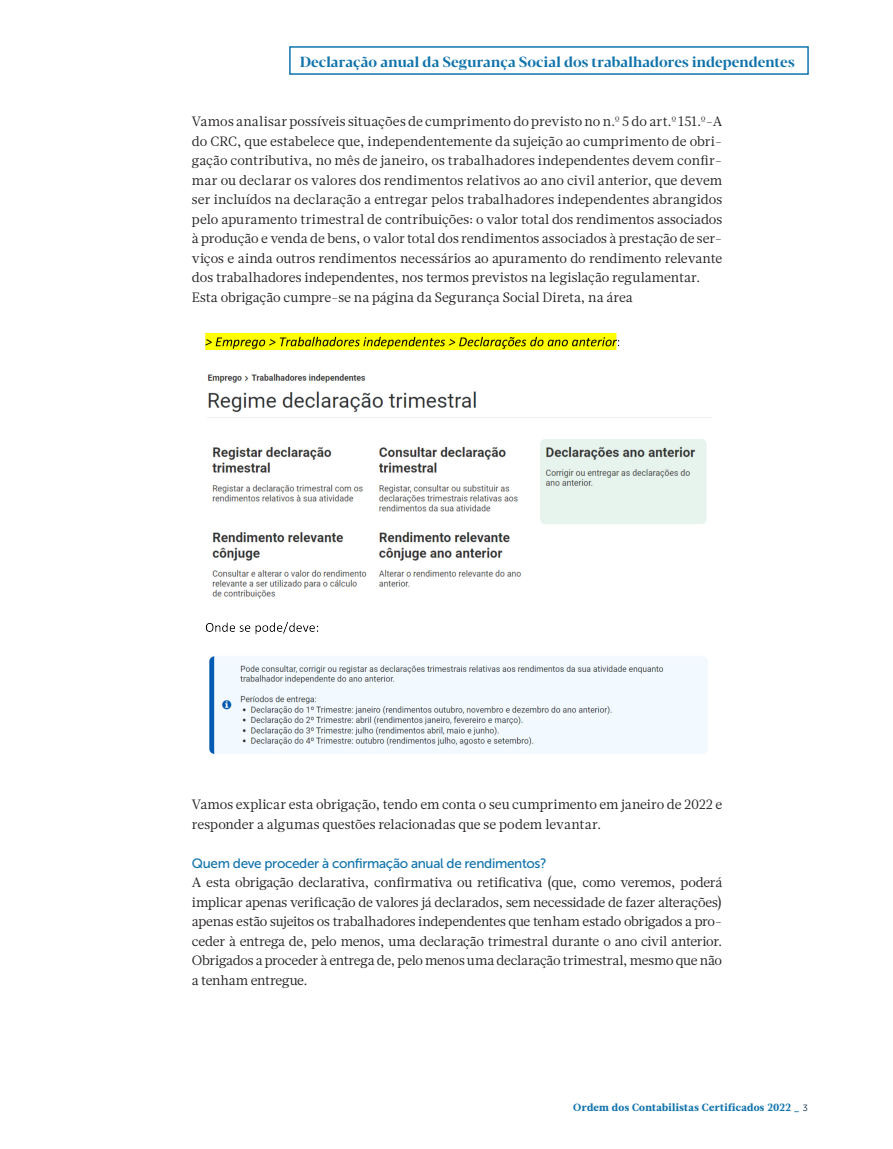
<style>
.page{position:relative;width:893px;height:1149px;background:#fff}
.page>*{position:absolute;margin:0;border:0;box-sizing:border-box;transform-origin:0 0}
.t1{font:700 14.55px "Blacker Pro Display";letter-spacing:.005em;color:#1073ac}
.CORPO_DE_TEXTO{font:13.5px/19.5px "Glosa Text";letter-spacing:-.005em;color:#231f20;text-align:justify}
.t2{font:13.5px "Museo Sans 500";letter-spacing:-.025em;color:#1073ac}
.t3{font:900 10.5px "Glosa Text";letter-spacing:.035em;color:#1073ac}
.s1{font-family:"Museo Sans 300";font-weight:400;font-size:9px;color:#001e37}
</style>
<div class="page">
<div style="left:289px;top:46px;width:520px;height:29px;border:2px solid #1073ac"></div>
<img style="left:205px;top:332px;width:507px;height:422px">
<p class="t1" style="left:300px;top:51px;width:496px">Declaração anual da Segurança Social dos trabalhadores independentes</p>
<p class="CORPO_DE_TEXTO" style="left:192px;top:112px;width:532px">Vamos analisar possíveis situações de cumprimento do previsto no n.º 5 do art.º 151.º-A do CRC, que estabelece que, independentemente da sujeição ao cumprimento de obri&shy;gação contributiva, no mês de janeiro, os trabalhadores independentes devem confir&shy;mar ou declarar os valores dos rendimentos relativos ao ano civil anterior, que devem ser incluídos na declaração a entregar pelos trabalhadores independentes abrangidos pelo apuramento trimestral de contribuições: o valor total dos rendimentos associados à produção e venda de bens, o valor total dos rendimentos associados à prestação de ser&shy;viços e ainda outros rendimentos necessários ao apuramento do rendimento relevante dos trabalhadores independentes, nos termos previstos na legislação regulamentar.</p>
<p class="CORPO_DE_TEXTO" style="left:192px;top:287px;width:442px">Esta obrigação cumpre-se na página da Segurança Social Direta, na área</p>
<p class="CORPO_DE_TEXTO" style="left:192px;top:794px;width:532px">Vamos explicar esta obrigação, tendo em conta o seu cumprimento em janeiro de 2022 e responder a algumas questões relacionadas que se podem levantar.</p>
<p class="t2" style="left:192px;top:855px;width:356px">Quem deve proceder à confirmação anual de rendimentos?</p>
<p class="CORPO_DE_TEXTO" style="left:192px;top:872px;width:532px">A esta obrigação declarativa, confirmativa ou retificativa (que, como veremos, poderá implicar apenas verificação de valores já declarados, sem necessidade de fazer alterações) apenas estão sujeitos os trabalhadores independentes que tenham estado obrigados a pro&shy;ceder à entrega de, pelo menos, uma declaração trimestral durante o ano civil anterior.<br>Obrigados a proceder à entrega de, pelo menos uma declaração trimestral, mesmo que não a tenham entregue.</p>
<p class="t3" style="left:573px;top:1099px;width:236px">Ordem dos Contabilistas Certificados 2022 _ <span class="s1">3</span></p>
</div>
